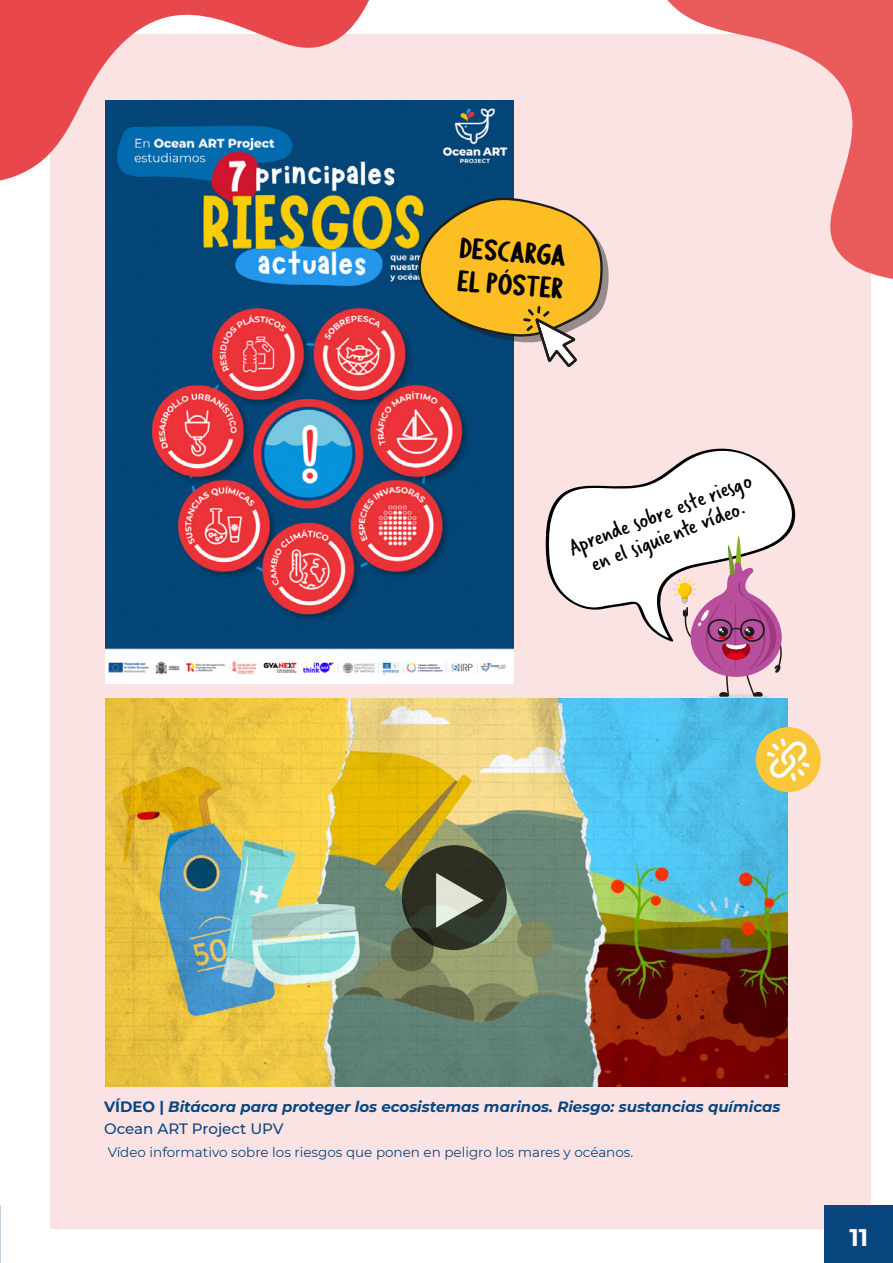
<style>
.page{position:relative;width:893px;height:1263px;background:#fff}
.page>*{position:absolute;margin:0;border:0;box-sizing:border-box;transform-origin:0 0}
.t1{font:30.3px "Hardy Mind";color:#000}
.t2{font:30.15px "Hardy Mind";color:#000}
.t3{font:24px/23.1px "Verveine";color:#000;text-align:center}
.t4{font:700 24px "Montserrat";color:#fff}
.t5{font:italic 700 15px/22.5px "Montserrat";color:#084680}
.t6{font:13.5px "Montserrat";color:#084680}
.s1{font-style:normal}
.s2{font-weight:500;font-style:normal}
</style>
<div class="page">
<div style="left:50px;top:34px;width:820px;height:1195px;background:#fbe3e4"></div>
<img style="left:106px;top:185px;width:407px;height:499px">
<svg style="left:667px;top:0;width:226px;height:322px"></svg>
<svg style="left:0;top:0;width:514px;height:185px"></svg>
<svg style="left:416px;top:196px;width:193px;height:171px;background:#bda354"></svg>
<svg style="left:546px;top:448px;width:249px;height:194px;fill:#fff"></svg>
<div style="left:708px;top:694px;width:62px;height:5px;background:#d9d9d9;border-radius:50%"></div>
<svg style="left:673px;top:536px;width:109px;height:161px"></svg>
<img style="left:105px;top:698px;width:683px;height:388px">
<svg style="left:402px;top:845px;width:105px;height:105px;background:#2e3225"></svg>
<svg style="left:436px;top:873px;width:48px;height:55px;background:#878b7e"></svg>
<div style="left:756px;top:727px;width:65px;height:65px;background:#fac73b;border-radius:50%"></div>
<svg style="left:767px;top:738px;width:43px;height:43px"></svg>
<div style="left:825px;top:1205px;width:68px;height:58px;background:#084680"></div>
<h1 class="t1" style="left:461px;top:232px;width:108px;rotate:5deg">Descarga</h1>
<h2 class="t2" style="left:459px;top:265px;width:107px;rotate:5deg">el póster</h2>
<h3 class="t3" style="left:566px;top:538px;width:195px;rotate:-21deg">Aprende sobre este riesgo en el siguie nte vídeo.</h3>
<p class="t5" style="left:104px;top:1094px;width:678px"><span class="s1">VÍDEO |</span> Bitácora para proteger los ecosistemas marinos. Riesgo: sustancias químicas<br><span class="s2">Ocean ART Project UPV</span></p>
<p class="t6" style="left:108px;top:1142px;width:527px">Vídeo informativo sobre los riesgos que ponen en peligro los mares y océanos.</p>
<h3 class="t4" style="left:849px;top:1220px;width:20px">11</h3>
</div>
